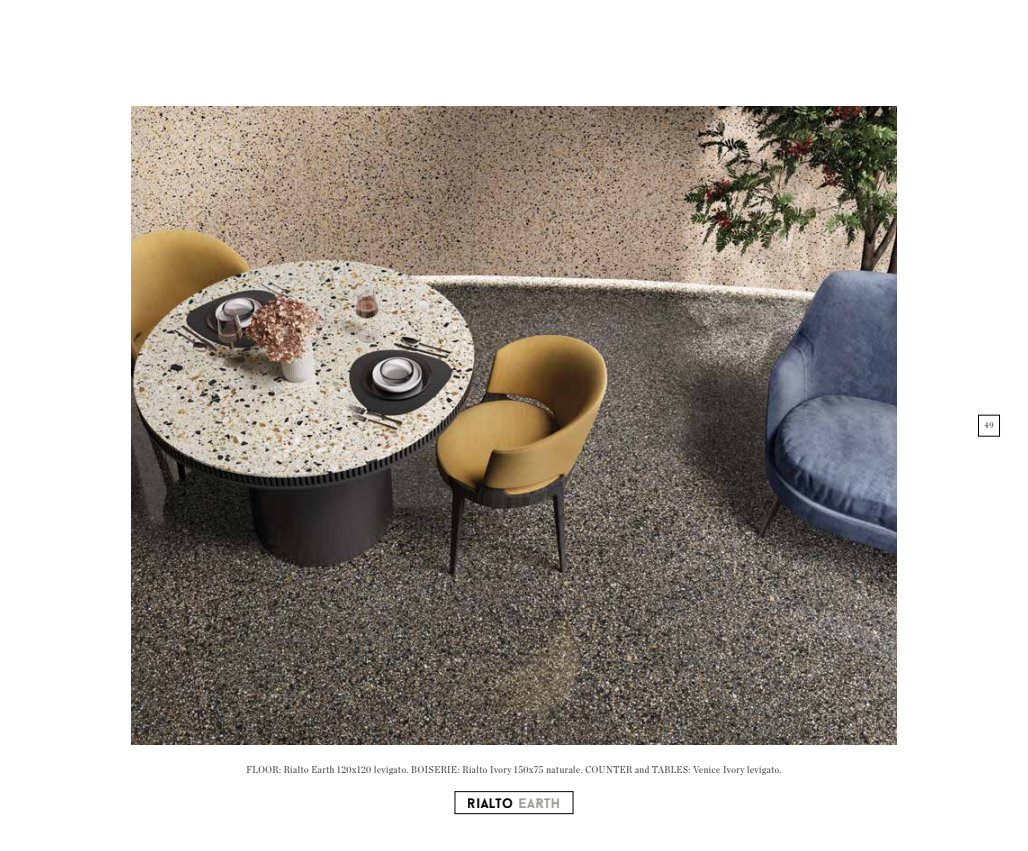
<style>
.page{position:relative;width:1028px;height:851px;background:#fff}
.page>*{position:absolute;margin:0;border:0;box-sizing:border-box;transform-origin:0 0}
.t1{font:700 13.75px "Baron Neue";letter-spacing:.03em;color:#000}
.t2{font:300 10px "Chronicle Disp Cond";letter-spacing:.06em;color:#000}
.t3{font:300 8.75px "Chronicle Disp Cond";color:#000}
.s1{color:#9d9d9c}
</style>
<div class="page">
<img style="left:131px;top:106px;width:765px;height:638px">
<div style="left:455px;top:791px;width:118px;height:22px;border:1px solid #000"></div>
<p class="t2" style="left:246px;top:761px;width:536px">FLOOR: Rialto Earth 120x120 levigato. BOISERIE: Rialto Ivory 150x75 naturale. COUNTER and TABLES: Venice Ivory levigato.</p>
<h1 class="t1" style="left:468px;top:793px;width:94px">RIALTO <span class="s1">EARTH</span></h1>
<p class="t3" style="left:984px;top:418px;width:10px">49</p>
</div>
